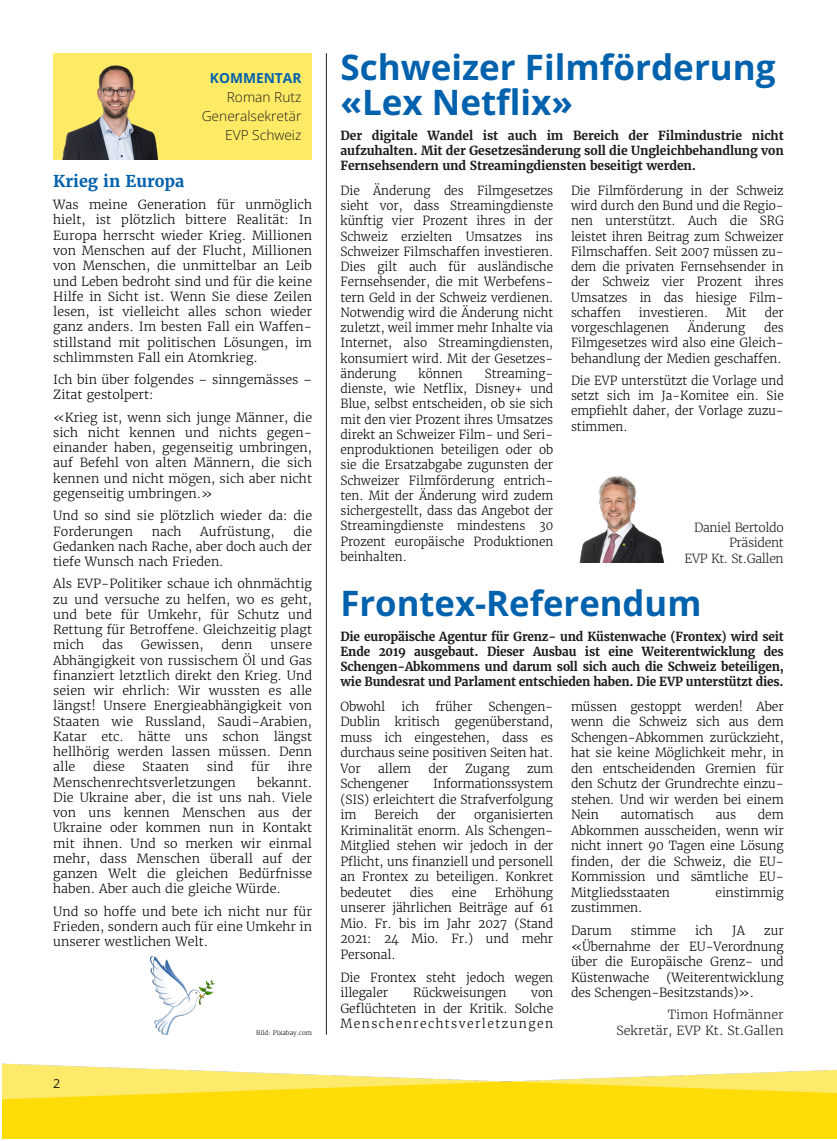
<style>
.page{position:relative;width:837px;height:1141px;background:#fff}
.page>*{position:absolute;margin:0;border:0;box-sizing:border-box;transform-origin:0 0}
.t1{font:700 35px/35px "Open Sans";color:#0061ad}
.t2{font:700 16.25px "Merriweather";color:#0061ad}
.t3{font:300 13.75px/18.8px "Open Sans";color:#1d1d1b;text-align:right}
.t4{font:700 13.75px "Open Sans";color:#0061ad}
.t5{font:300 12.5px/15.2px "Merriweather";letter-spacing:-.005em;color:#000;text-align:justify}
.t6{font:300 12.5px/15.2px "Merriweather";letter-spacing:-.005em;color:#000;text-align:justify;scale:.95 1}
.t7{font:700 12.5px/15px "Merriweather";letter-spacing:-.01em;color:#1d1d1b;text-align:justify;scale:.95 1}
.t8{font:700 12.5px/15px "Merriweather";letter-spacing:-.01em;color:#1d1d1b;text-align:justify}
.t9{font:300 12.5px/15.2px "Merriweather";letter-spacing:-.03em;color:#1d1d1b;text-align:right}
.t10{font:300 12.5px/15.2px "Merriweather";color:#1d1d1b;text-align:right}
.t11{font:12.5px "Open Sans";color:#1d1d1b}
.t12{font:300 6.25px "Merriweather";color:#000}
</style>
<div class="page">
<img style="left:3px;top:1063px;width:833px;height:75px">
<hr style="left:326px;top:53px;width:1px;height:982px;background:#1d1d1b">
<img style="left:579px;top:476px;width:86px;height:87px">
<div style="left:53px;top:53px;width:259px;height:106px;background:#ffea66"></div>
<img style="left:62px;top:65px;width:96px;height:94px">
<img style="left:151px;top:957px;width:63px;height:78px">
<p class="t4" style="left:210px;top:69px;width:93px">KOMMENTAR</p>
<p class="t3" style="left:202px;top:87px;width:101px">Roman Rutz<br>Generalsekretär<br>EVP Schweiz</p>
<h2 class="t2" style="left:53px;top:171px;width:133px">Krieg in Europa</h2>
<p class="t5" style="left:53px;top:197px;width:260px">Was meine Generation für unmöglich hielt, ist plötzlich bittere Realität: In Europa herrscht wieder Krieg. Millionen von Menschen auf der Flucht, Millionen von Menschen, die unmittelbar an Leib und Leben bedroht sind und für die keine Hilfe in Sicht ist. Wenn Sie diese Zeilen lesen, ist vielleicht alles schon wieder ganz anders. Im besten Fall ein Waffen&shy;stillstand mit politischen Lösungen, im schlimmsten Fall ein Atomkrieg.</p>
<p class="t5" style="left:53px;top:372px;width:260px">Ich bin über folgendes – sinngemässes –<br>Zitat gestolpert:</p>
<p class="t5" style="left:53px;top:410px;width:260px">«Krieg ist, wenn sich junge Männer, die sich nicht kennen und nichts gegen&shy;einander haben, gegenseitig umbringen, auf Befehl von alten Männern, die sich kennen und nicht mögen, sich aber nicht gegenseitig umbringen.»</p>
<p class="t5" style="left:53px;top:508px;width:260px">Und so sind sie plötzlich wieder da: die<br>Forderungen</p>
<p class="t5" style="left:152px;top:523px;width:31px">nach</p>
<p class="t5" style="left:200px;top:523px;width:76px">Aufrüstung,</p>
<p class="t5" style="left:53px;top:523px;width:260px;text-indent:240px">die Gedanken nach Rache, aber doch auch der tiefe Wunsch nach Frieden.</p>
<p class="t5" style="left:53px;top:576px;width:260px">Als EVP-Politiker schaue ich ohnmächtig zu und versuche zu helfen, wo es geht, und bete für Umkehr, für Schutz und Rettung für Betroffene. Gleichzeitig plagt mich</p>
<p class="t5" style="left:102px;top:637px;width:22px">das</p>
<p class="t5" style="left:141px;top:637px;width:64px">Gewissen,</p>
<p class="t5" style="left:221px;top:637px;width:33px">denn</p>
<p class="t5" style="left:53px;top:637px;width:260px;text-indent:217px">unsere Abhängigkeit von russischem Öl und Gas finanziert letztlich direkt den Krieg. Und seien wir ehrlich: Wir wussten es alle längst! Unsere Energieabhängigkeit von Staaten wie Russland, Saudi-Arabien, Katar etc. hätte uns schon längst hellhörig werden lassen müssen. Denn alle</p>
<p class="t5" style="left:93px;top:759px;width:33px">diese</p>
<p class="t5" style="left:143px;top:759px;width:48px">Staaten</p>
<p class="t5" style="left:207px;top:759px;width:28px">sind</p>
<p class="t5" style="left:251px;top:759px;width:20px">für</p>
<p class="t5" style="left:287px;top:759px;width:26px">ihre</p>
<p class="t5" style="left:53px;top:775px;width:184px">Menschenrechtsverletzungen</p>
<p class="t5" style="left:53px;top:775px;width:260px;text-indent:204px">bekannt.<br>Die Ukraine aber, die ist uns nah. Viele von uns kennen Menschen aus der Ukraine oder kommen nun in Kontakt mit ihnen. Und so merken wir einmal mehr, dass Menschen überall auf der ganzen Welt die gleichen Bedürfnisse haben. Aber auch die gleiche Würde.</p>
<p class="t5" style="left:53px;top:904px;width:260px">Und so hoffe und bete ich nicht nur für Frieden, sondern auch für eine Umkehr in unserer westlichen Welt.</p>
<p class="t11" style="left:53px;top:1078px;width:9px">2</p>
<p class="t12" style="left:256px;top:1029px;width:57px">Bild: Pixabay.com</p>
<h1 class="t1" style="left:340px;top:49px;width:436px">Schweizer Filmförderung «Lex Netflix»</h1>
<p class="t8" style="left:340px;top:128px;width:444px">Der digitale Wandel ist auch im Bereich der Filmindustrie nicht aufzuhalten. Mit der Gesetzesänderung soll die Ungleichbehandlung von Fernsehsendern und Streamingdiensten beseitigt werden.</p>
<p class="t6" style="left:340px;top:183px;width:225px">Die Änderung des Filmgesetzes sieht vor, dass Streamingdienste künftig vier Prozent ihres in der Schweiz erzielten Umsatzes ins Schweizer Filmschaffen investieren.<br>Dies gilt auch für ausländische Fernsehsender, die mit Werbefens&shy;tern Geld in der Schweiz verdienen.<br>Notwendig wird die Änderung nicht zuletzt, weil immer mehr Inhalte via Internet, also Streamingdiensten, konsumiert wird. Mit der Gesetzes&shy;änderung</p>
<p class="t6" style="left:418px;top:366px;width:48px">können</p>
<p class="t6" style="left:340px;top:366px;width:225px;text-indent:144px">Streaming&shy;dienste, wie Netflix, Disney+ und Blue, selbst entscheiden, ob sie sich mit den vier Prozent ihres Umsatzes direkt an Schweizer Film- und Seri&shy;enproduktionen beteiligen oder ob sie die Ersatzabgabe zugunsten der Schweizer Filmförderung entrich&shy;ten. Mit der Änderung wird zudem sichergestellt, dass das Angebot der Streamingdienste mindestens 30<br>Prozent europäische Produktionen beinhalten.</p>
<p class="t6" style="left:570px;top:183px;width:225px">Die Filmförderung in der Schweiz wird durch den Bund und die Regio&shy;nen unterstützt. Auch die SRG leistet ihren Beitrag zum Schweizer Filmschaffen. Seit 2007 müssen zu&shy;dem die privaten Fernsehsender in der Schweiz vier Prozent ihres Umsatzes in das hiesige Film&shy;schaffen</p>
<p class="t6" style="left:638px;top:305px;width:74px">investieren.</p>
<p class="t6" style="left:726px;top:305px;width:23px">Mit</p>
<p class="t6" style="left:764px;top:305px;width:21px">der</p>
<p class="t6" style="left:570px;top:320px;width:105px">vorgeschlagenen</p>
<p class="t6" style="left:687px;top:320px;width:62px">Änderung</p>
<p class="t6" style="left:570px;top:320px;width:225px;text-indent:193px">des Filmgesetzes wird also eine Gleich&shy;behandlung der Medien geschaffen.</p>
<p class="t6" style="left:570px;top:373px;width:225px">Die EVP unterstützt die Vorlage und setzt sich im Ja-Komitee ein. Sie empfiehlt daher, der Vorlage zuzu&shy;stimmen.</p>
<p class="t9" style="left:684px;top:520px;width:101px">Daniel Bertoldo<br>Präsident<br>EVP Kt. St.Gallen</p>
<h1 class="t1" style="left:340px;top:585px;width:362px">Frontex-Referendum</h1>
<p class="t7" style="left:340px;top:629px;width:468px">Die europäische Agentur für Grenz- und Küstenwache (Frontex) wird seit Ende 2019 ausgebaut. Dieser Ausbau ist eine Weiterentwicklung des Schengen-Abkommens und darum soll sich auch die Schweiz beteiligen, wie Bundesrat und Parlament entschieden haben. Die EVP unterstützt dies.</p>
<p class="t5" style="left:340px;top:699px;width:46px">Obwohl</p>
<p class="t5" style="left:401px;top:699px;width:19px">ich</p>
<p class="t5" style="left:435px;top:699px;width:39px">früher</p>
<p class="t5" style="left:340px;top:699px;width:214px;text-indent:148px">Schengen-Dublin kritisch gegenüberstand, muss ich eingestehen, dass es durchaus seine positiven Seiten hat.<br>Vor</p>
<p class="t5" style="left:378px;top:761px;width:35px">allem</p>
<p class="t5" style="left:428px;top:761px;width:21px">der</p>
<p class="t5" style="left:465px;top:761px;width:46px">Zugang</p>
<p class="t5" style="left:527px;top:761px;width:28px">zum</p>
<p class="t5" style="left:340px;top:776px;width:70px">Schengener</p>
<p class="t5" style="left:340px;top:776px;width:214px;text-indent:93px">Informationssystem (SIS) erleichtert die Strafverfolgung im</p>
<p class="t5" style="left:374px;top:807px;width:45px">Bereich</p>
<p class="t5" style="left:436px;top:807px;width:21px">der</p>
<p class="t5" style="left:340px;top:807px;width:214px;text-indent:134px">organisierten Kriminalität enorm. Als Schengen-Mitglied stehen wir jedoch in der Pflicht, uns finanziell und personell an Frontex zu beteiligen. Konkret bedeutet</p>
<p class="t5" style="left:340px;top:885px;width:214px;text-indent:154px">Erhöhung unserer jährlichen Beiträge auf 61<br>Mio. Fr. bis im Jahr 2027 (Stand 2021: 24 Mio. Fr.) und mehr Personal.</p>
<p class="t5" style="left:340px;top:969px;width:214px">Die Frontex steht jedoch wegen illegaler</p>
<p class="t5" style="left:409px;top:885px;width:25px">dies</p>
<p class="t5" style="left:451px;top:885px;width:26px">eine</p>
<p class="t5" style="left:413px;top:985px;width:95px">Rückweisungen</p>
<p class="t5" style="left:340px;top:985px;width:214px;text-indent:191px">von Geflüchteten in der Kritik. Solche Menschenrechtsverletzungen</p>
<p class="t5" style="left:570px;top:699px;width:214px">müssen gestoppt werden! Aber wenn die Schweiz sich aus dem Schengen-Abkommen zurückzieht, hat sie keine Möglichkeit mehr, in den entscheidenden Gremien für den Schutz der Grundrechte einzu&shy;stehen. Und wir werden bei einem Nein</p>
<p class="t5" style="left:570px;top:807px;width:214px;text-indent:187px">dem Abkommen ausscheiden, wenn wir nicht innert 90 Tagen eine Lösung finden, der die Schweiz, die EU-Kommission und sämtliche EU-Mitgliedsstaaten</p>
<p class="t5" style="left:620px;top:807px;width:75px">automatisch</p>
<p class="t5" style="left:715px;top:807px;width:22px">aus</p>
<p class="t5" style="left:715px;top:885px;width:70px">einstimmig</p>
<p class="t5" style="left:570px;top:897px;width:73px;line-height:22.6px">zustimmen.<br>Darum</p>
<p class="t5" style="left:630px;top:923px;width:47px">stimme</p>
<p class="t5" style="left:695px;top:923px;width:19px">ich</p>
<p class="t5" style="left:732px;top:923px;width:14px">JA</p>
<p class="t5" style="left:570px;top:923px;width:214px;text-indent:193px">zur «Übernahme der EU-Verordnung über die Europäische Grenz- und Küstenwache</p>
<p class="t5" style="left:570px;top:969px;width:214px;text-indent:95px">(Weiterentwicklung des Schengen-Besitzstands)».</p>
<p class="t10" style="left:616px;top:1007px;width:169px">Timon Hofmänner<br>Sekretär, EVP Kt. St.Gallen</p>
</div>
